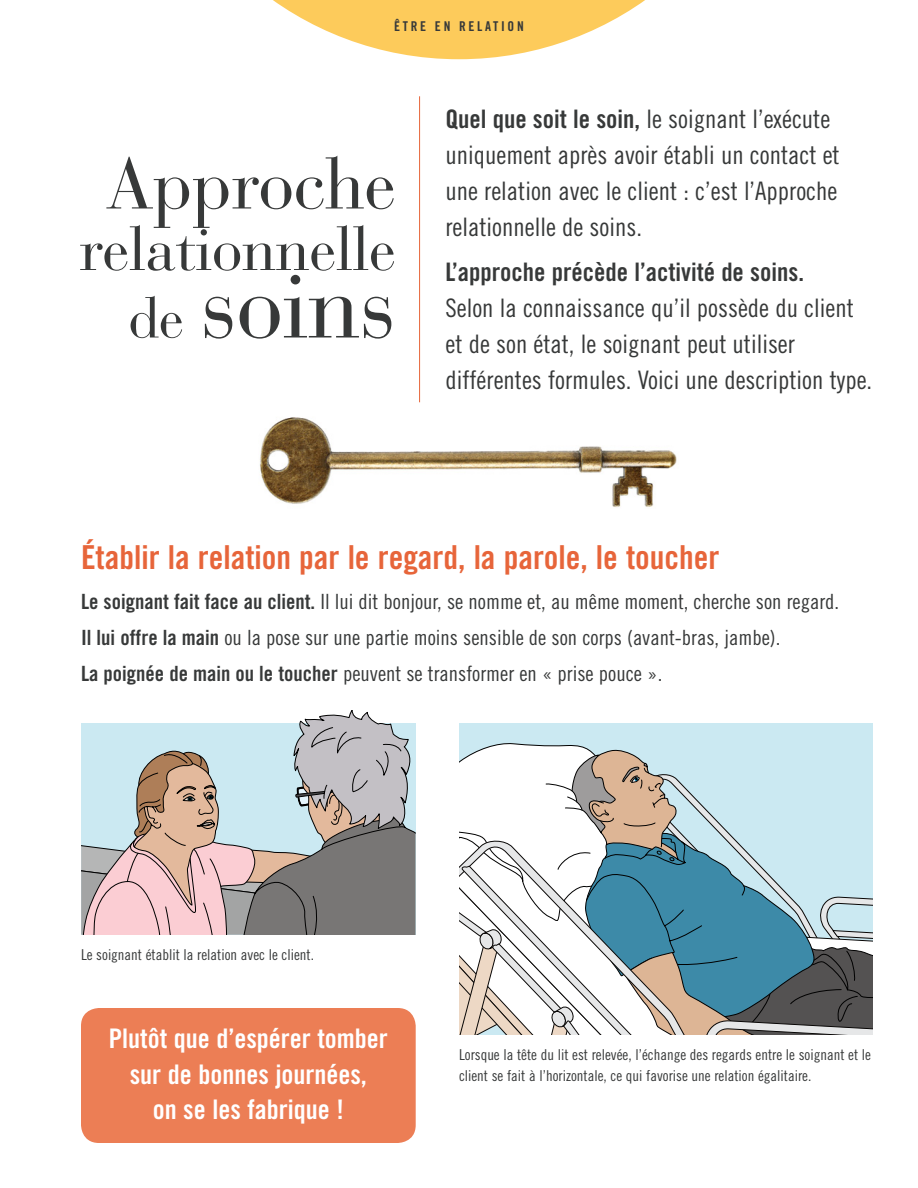
<style>
.page{position:relative;width:918px;height:1188px;background:#fff}
.page>*{position:absolute;margin:0;border:0;box-sizing:border-box;transform-origin:0 0}
.t1{font:94.5px "Bauer Bodoni";letter-spacing:-.01em;color:#373939}
.t2{font:72px "Bauer Bodoni";letter-spacing:-.01em;color:#373939}
.t3{font:61.5px "Bauer Bodoni";letter-spacing:-.01em;color:#373939}
.t4{font:33px "Trade Gothic Bold Cond Twenty";color:#e7653a}
.t5{font:27px/35.1px "Trade Gothic Bold Cond Twenty";color:#fff;text-align:center}
.t6{font:25.5px/36px "Trade Gothic LT Pro Cn 18";color:#373939}
.t7{font:25.5px "Trade Gothic LT Pro Bd Cn 20";color:#373939}
.t8{font:21px/36px "Trade Gothic Cond Eighteen";color:#373939}
.t9{font:15px/21px "Trade Gothic Cond Eighteen";color:#373939}
.t10{font:13.5px "Trade Gothic LT Pro Bd Cn 20";letter-spacing:.2em;color:#373939}
.s1{font-size:57px}
.s2{font-family:"Trade Gothic LT Pro Bd Cn 20"}
.s3{font-family:"Trade Gothic Bold Cond Twenty"}
</style>
<div class="page">
<svg style="left:273px;top:0;width:372px;height:59px"></svg>
<div style="left:81px;top:1008px;width:335px;height:135px;background:#ec7e55;border-radius:18px"></div>
<svg style="left:81px;top:710px;width:335px;height:225px;background:#bab7b7"></svg>
<div style="left:459px;top:723px;width:414px;height:311px;background:#cbe9f2"></div>
<svg style="left:459px;top:743px;width:414px;height:291px"></svg>
<hr style="left:419px;top:96px;width:1px;height:306px;background:#e7653a">
<img style="left:260px;top:417px;width:417px;height:90px">
<p class="t10" style="left:394px;top:18px;width:131px">Êtr e en r elation</p>
<h2 class="t2" style="left:106px;top:141px;width:292px">Approche</h2>
<h3 class="t3" style="left:79px;top:212px;width:318px">relationnelle</h3>
<h1 class="t1" style="left:127px;top:249px;width:270px"><span class="s1">de</span> soins</h1>
<p class="t6" style="left:446px;top:101px;width:396px"><span class="s2">Quel que soit le soin,</span> le soignant l’exécute uniquement après avoir établi un contact et une relation avec le client : c’est l’Approche relationnelle de soins.</p>
<p class="t7" style="left:446px;top:257px;width:360px">L’approche précède l’activité de soins.</p>
<p class="t6" style="left:446px;top:290px;width:428px">Selon la connaissance qu’il possède du client et de son état, le soignant peut utiliser différentes formules. Voici une description type.</p>
<p class="t4" style="left:81px;top:537px;width:640px">Établir la relation par le regard, la parole, le toucher</p>
<p class="t8" style="left:81px;top:583px;width:760px"><span class="s3">Le soignant fait face au client.</span> Il lui dit bonjour, se nomme et, au même moment, cherche son regard.<br><span class="s3">Il lui offre la main</span> ou la pose sur une partie moins sensible de son corps (avant-bras, jambe).<br><span class="s3">La poignée de main ou le toucher</span> peuvent se transformer en « prise pouce ».</p>
<p class="t9" style="left:81px;top:944px;width:235px">Le soignant établit la relation avec le client.</p>
<p class="t5" style="left:109px;top:1021px;width:281px">Plutôt que d’espérer tomber sur de bonnes journées,<br>on se les fabrique !</p>
<p class="t9" style="left:459px;top:1044px;width:414px">Lorsque la tête du lit est relevée, l’échange des regards entre le soignant et le client se fait à l’horizontale, ce qui favorise une relation égalitaire.</p>
</div>
